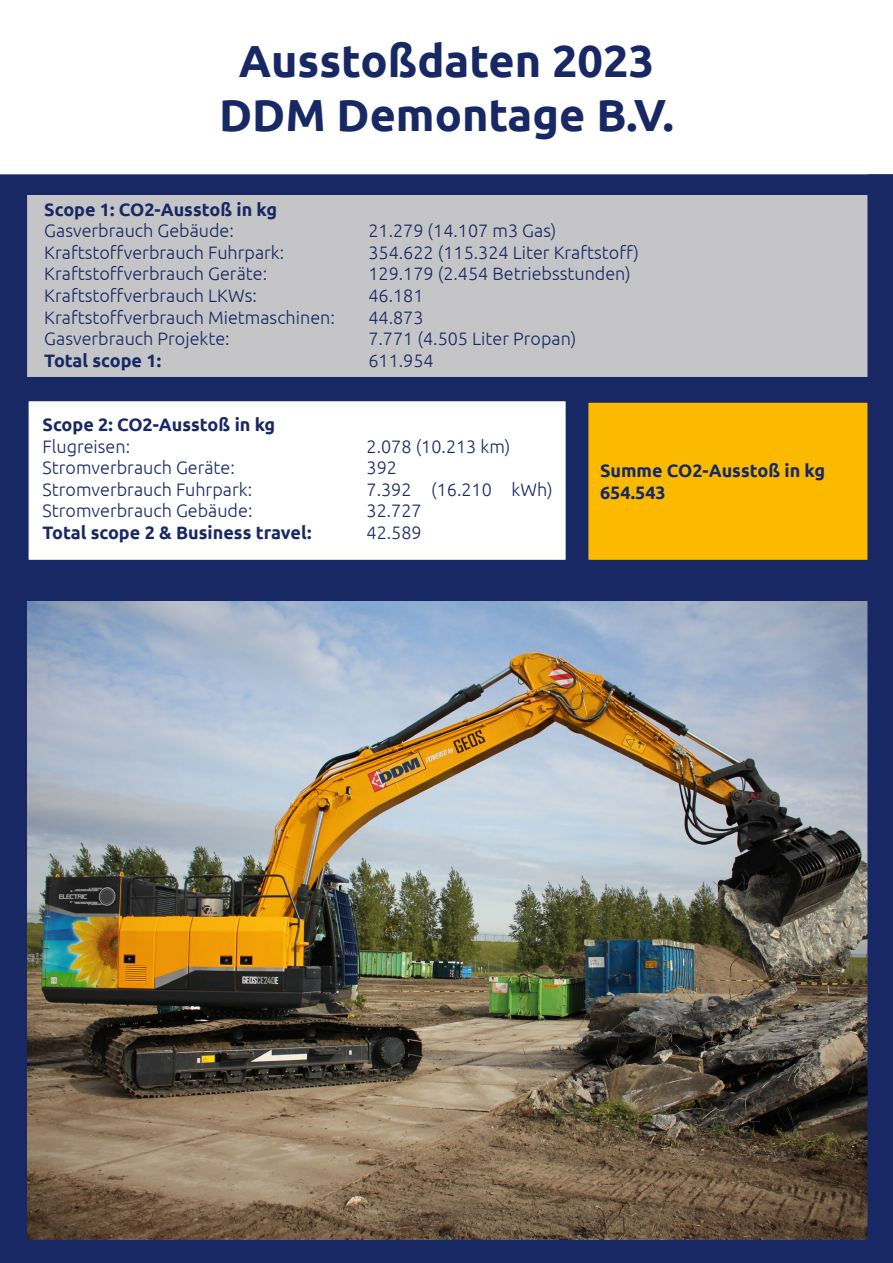
<style>
.page{position:relative;width:893px;height:1263px;background:#fff}
.page>*{position:absolute;margin:0;border:0;box-sizing:border-box;transform-origin:0 0}
.t1{font:700 45px/54px "Ubuntu";color:#182865;text-align:center}
.t2{font:300 18px "Ubuntu";color:#182865}
.t3{font:700 18px/21.6px "Ubuntu";color:#182865}
</style>
<div class="page">
<div style="left:0;top:174px;width:867px;height:1089px;background:#182865"></div>
<div style="left:27px;top:400px;width:540px;height:161px;background:#fff;border:2px solid #182865"></div>
<div style="left:587px;top:401px;width:287px;height:160px;background:#fbba00;border:2px solid #182865"></div>
<div style="left:26px;top:193px;width:848px;height:185px;background:#c5c5c7;border:2px solid #182865"></div>
<img style="left:27px;top:602px;width:840px;height:637px">
<div style="left:867px;top:174px;width:26px;height:1089px;background:#182865"></div>
<h1 class="t1" style="left:219px;top:34px;width:456px">Ausstoßdaten 2023<br>DDM Demontage B.V.</h1>
<p class="t3" style="left:44px;top:198px;width:234px">Scope 1: CO2-Ausstoß in kg</p>
<p class="t2" style="left:44px;top:220px;width:191px">Gasverbrauch Gebäude:</p>
<p class="t2" style="left:368px;top:220px;width:189px">21.279 (14.107 m3 Gas)</p>
<p class="t2" style="left:44px;top:241px;width:241px">Kraftstoffverbrauch Fuhrpark:</p>
<p class="t2" style="left:368px;top:241px;width:272px">354.622 (115.324 Liter Kraftstoff)</p>
<p class="t2" style="left:44px;top:263px;width:224px">Kraftstoffverbrauch Geräte:</p>
<p class="t2" style="left:368px;top:263px;width:264px">129.179 (2.454 Betriebsstunden)</p>
<p class="t2" style="left:44px;top:285px;width:214px">Kraftstoffverbrauch LKWs:</p>
<p class="t2" style="left:368px;top:285px;width:57px">46.181</p>
<p class="t2" style="left:44px;top:306px;width:292px">Kraftstoffverbrauch Mietmaschinen:</p>
<p class="t2" style="left:368px;top:306px;width:57px">44.873</p>
<p class="t2" style="left:44px;top:328px;width:187px">Gasverbrauch Projekte:</p>
<p class="t2" style="left:368px;top:328px;width:209px">7.771 (4.505 Liter Propan)</p>
<p class="t3" style="left:44px;top:349px;width:118px">Total scope 1:</p>
<p class="t2" style="left:368px;top:349px;width:67px">611.954</p>
<p class="t3" style="left:43px;top:414px;width:234px">Scope 2: CO2-Ausstoß in kg</p>
<p class="t2" style="left:43px;top:435px;width:89px">Flugreisen:</p>
<p class="t2" style="left:367px;top:435px;width:145px">2.078 (10.213 km)</p>
<p class="t2" style="left:43px;top:457px;width:194px">Stromverbrauch Geräte:</p>
<p class="t2" style="left:367px;top:457px;width:32px">392</p>
<p class="t2" style="left:43px;top:479px;width:211px">Stromverbrauch Fuhrpark:</p>
<p class="t2" style="left:367px;top:479px;width:188px">7.392 (16.210 kWh)</p>
<p class="t2" style="left:43px;top:500px;width:211px">Stromverbrauch Gebäude:</p>
<p class="t2" style="left:367px;top:500px;width:57px">32.727</p>
<p class="t3" style="left:43px;top:522px;width:270px">Total scope 2 &amp; Business travel:</p>
<p class="t2" style="left:367px;top:522px;width:57px">42.589</p>
<p class="t3" style="left:600px;top:460px;width:227px">Summe CO2-Ausstoß in kg<br>654.543</p>
</div>
